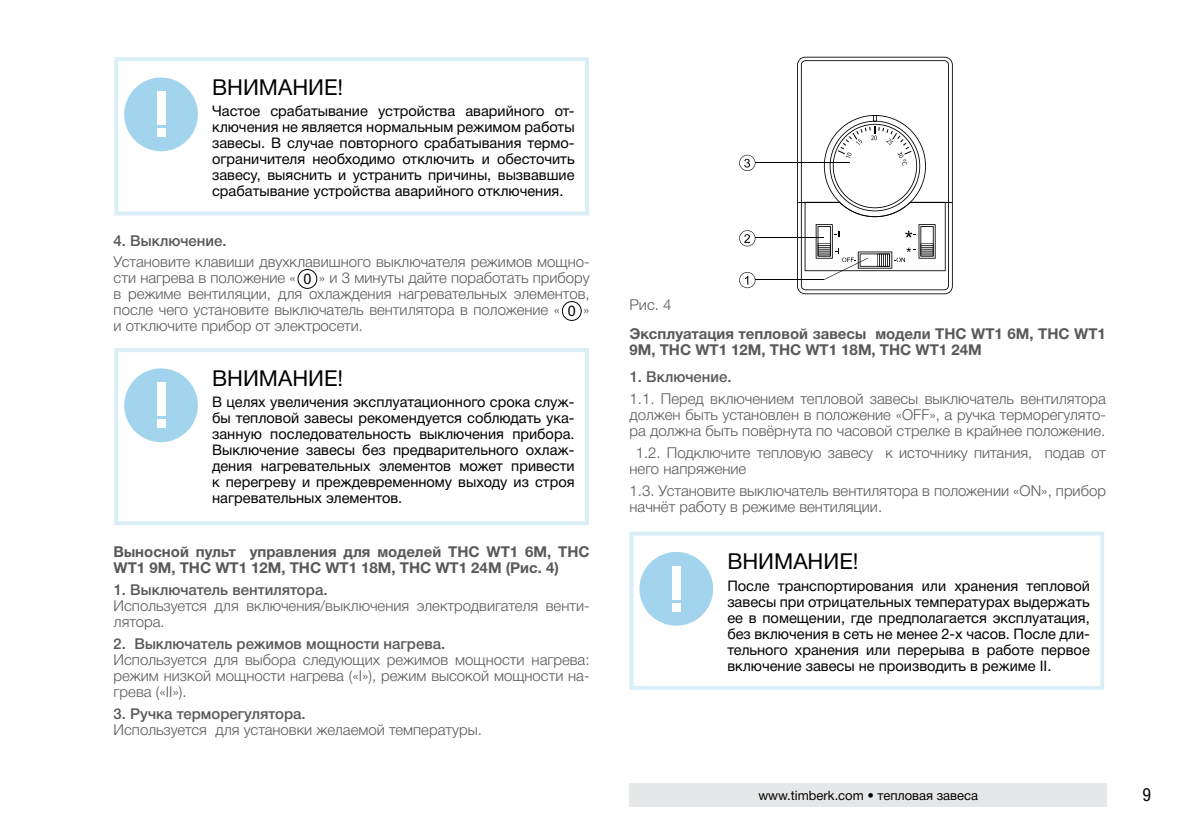
<style>
.page{position:relative;width:1191px;height:840px;background:#fff}
.page>*{position:absolute;margin:0;border:0;box-sizing:border-box;transform-origin:0 0}
.t1{font:22px "Helvetica Neue Cyr";color:#000}
.t2{font:18px "Helios Cond C";color:#000}
.t3{font:300 15px/16px "Helvetica Neue Cyr";color:#58595b;text-align:justify}
.t4{font:700 15px/16px "Helvetica Neue Cyr";color:#58595b}
.t5{font:500 15px "Helvetica Neue Cyr";color:#58595b}
.t6{font:14.6px/16px "Helvetica Neue Cyr";color:#000;text-align:justify}
.t7{font:13px "Helvetica Neue Cyr";color:#000}
.s1{font-family:"Arial";font-weight:400;font-size:14.4px;color:#000}
</style>
<div class="page">
<div style="left:298px;top:269px;width:19px;height:19px;border:1px solid #000;border-radius:50%"></div>
<div style="left:562px;top:301px;width:19px;height:19px;border:1px solid #000;border-radius:50%"></div>
<div style="left:114px;top:57px;width:475px;height:158px;border:4px solid #a2d5ed"></div>
<div style="left:114px;top:348px;width:475px;height:177px;border:4px solid #a2d5ed"></div>
<div style="left:124px;top:77px;width:74px;height:74px;background:#a2d5ed;border-radius:50%"></div>
<div style="left:157px;top:91px;width:8px;height:34px;background:#fff"></div>
<div style="left:157px;top:128px;width:8px;height:9px;background:#fff"></div>
<div style="left:124px;top:368px;width:74px;height:74px;background:#a2d5ed;border-radius:50%"></div>
<div style="left:157px;top:382px;width:8px;height:33px;background:#fff"></div>
<div style="left:157px;top:419px;width:8px;height:9px;background:#fff"></div>
<hr style="left:755px;top:162px;width:95px;height:1px;background:#000">
<svg style="left:739px;top:155px;width:16px;height:16px"></svg>
<hr style="left:755px;top:237px;width:69px;height:1px;background:#000">
<svg style="left:739px;top:230px;width:16px;height:16px"></svg>
<hr style="left:755px;top:279px;width:69px;height:1px;background:#000">
<svg style="left:739px;top:272px;width:16px;height:16px"></svg>
<svg style="left:797px;top:57px;width:155px;height:237px"></svg>
<div style="left:629px;top:531px;width:475px;height:158px;border:4px solid #a2d5ed"></div>
<div style="left:639px;top:551px;width:74px;height:74px;background:#a2d5ed;border-radius:50%"></div>
<div style="left:672px;top:565px;width:9px;height:34px;background:#fff"></div>
<div style="left:672px;top:602px;width:9px;height:9px;background:#fff"></div>
<div style="left:629px;top:782px;width:478px;height:24px;background:#e6e7e8"></div>
<h1 class="t1" style="left:212px;top:75px;width:133px">ВНИМАНИЕ!</h1>
<p class="t6" style="left:212px;top:103px;width:364px">Частое срабатывание устройства аварийного от&shy;ключения не является нормальным режимом работы завесы. В случае повторного срабатывания термо&shy;ограничителя необходимо отключить и обесточить завесу, выяснить и устранить причины, вызвавшие срабатывание устройства аварийного отключения.</p>
<p class="t5" style="left:114px;top:232px;width:114px">4. Выключение.</p>
<p class="t3" style="left:114px;top:254px;width:477px">Установите клавиши двухклавишного выключателя режимов мощно&shy;сти нагрева в положение « <span class="s1">0</span> » и 3 минуты дайте поработать прибору в режиме вентиляции, для охлаждения нагревательных элементов, после чего установите выключатель вентилятора в положение « <span class="s1">0</span> » и отключите прибор от электросети.</p>
<h1 class="t1" style="left:212px;top:365px;width:133px">ВНИМАНИЕ!</h1>
<p class="t6" style="left:212px;top:394px;width:364px">В целях увеличения эксплуатационного срока служ&shy;бы тепловой завесы рекомендуется соблюдать ука&shy;занную последовательность выключения прибора.<br>Выключение завесы без предварительного охлаж&shy;дения нагревательных элементов может привести к перегреву и преждевременному выходу из строя нагревательных элементов.</p>
<p class="t4" style="left:114px;top:543px;width:477px">Выносной пульт управления для моделей THC WT1 6M, THC<br>WT1 9M, THC WT1 12M, THC WT1 18M, THC WT1 24M (Рис. 4)</p>
<p class="t5" style="left:114px;top:581px;width:215px">1. Выключатель вентилятора.</p>
<p class="t3" style="left:114px;top:597px;width:477px">Используется для включения/выключения электродвигателя венти&shy;лятора.</p>
<p class="t5" style="left:114px;top:635px;width:333px">2. Выключатель режимов мощности нагрева.</p>
<p class="t3" style="left:114px;top:651px;width:477px">Используется для выбора следующих режимов мощности нагрева: режим низкой мощности нагрева («I»), режим высокой мощности на&shy;грева («II »).</p>
<p class="t5" style="left:114px;top:704px;width:194px">3. Ручка терморегулятора.</p>
<p class="t3" style="left:114px;top:721px;width:370px">Используется для установки желаемой температуры.</p>
<p class="t3" style="left:629px;top:296px;width:43px">Рис. 4</p>
<p class="t4" style="left:629px;top:326px;width:478px">Эксплуатация тепловой завесы модели THC WT1 6M, THC WT1<br>9M, THC WT1 12M, THC WT1 18M, THC WT1 24M</p>
<p class="t5" style="left:629px;top:369px;width:104px">1. Включение.</p>
<p class="t3" style="left:629px;top:391px;width:478px">1.1. Перед включением тепловой завесы выключатель вентилятора должен быть установлен в положение «OFF», а ручка терморегулято&shy;ра должна быть повёрнута по часовой стрелке в крайнее положение.</p>
<p class="t3" style="left:629px;top:444px;width:478px;text-indent:6px">1.2. Подключите тепловую завесу к источнику питания, подав от него напряжение</p>
<p class="t3" style="left:629px;top:482px;width:478px">1.3. Установите выключатель вентилятора в положении «ON», прибор начнёт работу в режиме вентиляции.</p>
<h1 class="t1" style="left:727px;top:549px;width:133px">ВНИМАНИЕ!</h1>
<p class="t6" style="left:727px;top:577px;width:364px">После транспортирования или хранения тепловой завесы при отрицательных температурах выдержать ее в помещении, где предполагается эксплуатация, без включения в сеть не менее 2-х часов. После дли&shy;тельного хранения или перерыва в работе первое включение завесы не производить в режиме II.</p>
<p class="t7" style="left:758px;top:787px;width:221px">www.timberk.com • тепловая завеса</p>
<p class="t2" style="left:1142px;top:783px;width:10px">9</p>
</div>
